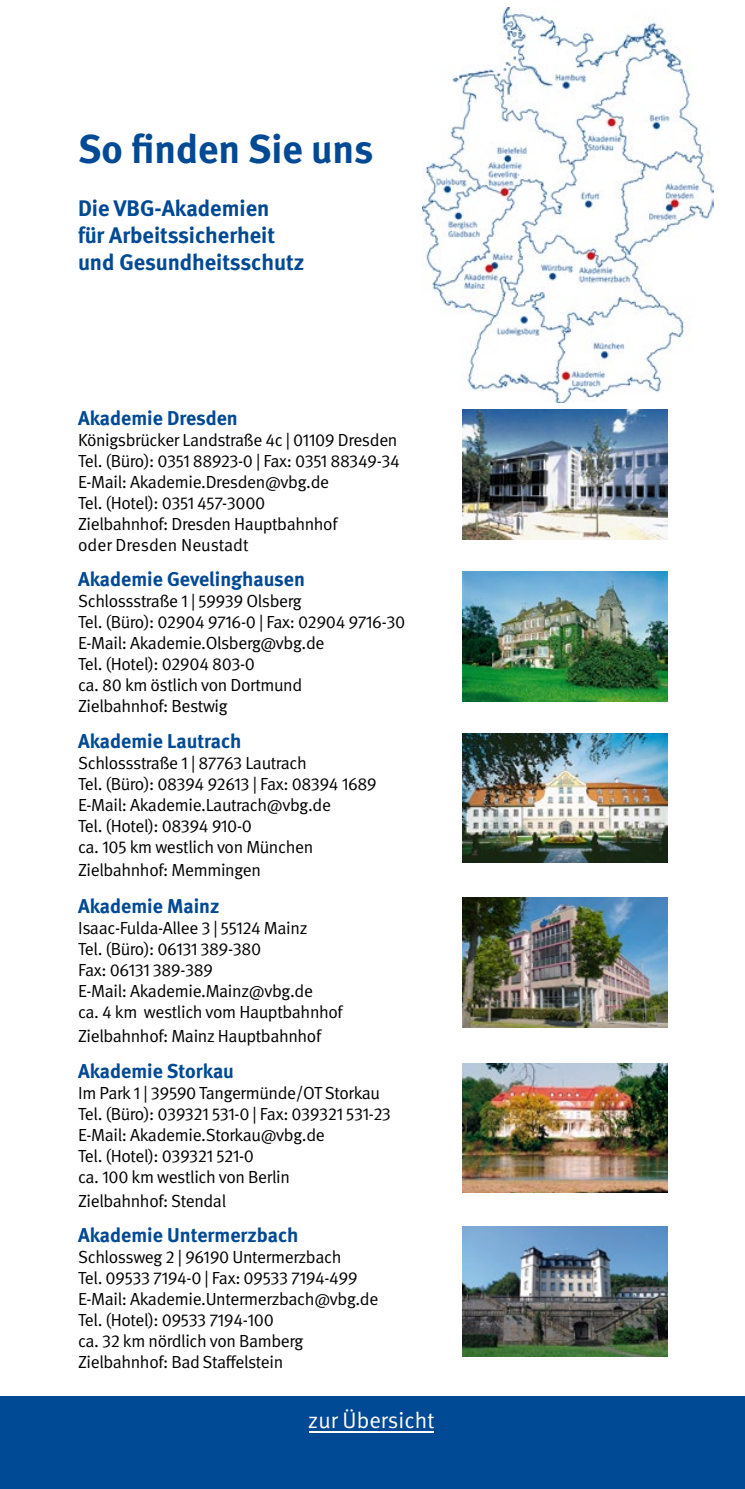
<style>
.page{position:relative;width:745px;height:1489px;background:#fff}
.page>*{position:absolute;margin:0;border:0;box-sizing:border-box;transform-origin:0 0}
.Fließtext_Ü1{font:700 40px "DGUV Meta";color:#004994}
.Fließtext_Ü2{font:700 22.5px "DGUV Meta";color:#004994}
.t1{font:22.5px "DGUV Meta";color:#fff}
.Fließtext{font:700 20px "DGUV Meta";color:#004994}
.Fließtext-2{font:17.5px/21px "DGUV Meta";letter-spacing:-.02em;color:#000}
</style>
<div class="page">
<div style="left:0;top:1396px;width:744px;height:92px;background:#004994"></div>
<img style="left:462px;top:409px;width:204px;height:130px">
<img style="left:462px;top:571px;width:204px;height:130px">
<img style="left:462px;top:733px;width:204px;height:129px">
<img style="left:462px;top:897px;width:204px;height:130px">
<img style="left:462px;top:1063px;width:204px;height:129px">
<img style="left:462px;top:1226px;width:204px;height:130px">
<img style="left:422px;top:8px;width:290px;height:394px">
<hr style="left:309px;top:1430px;width:124px;height:2px;background:#fff">
<h1 class="Fließtext_Ü1" style="left:78px;top:125px;width:297px">So finden Sie uns</h1>
<h2 class="Fließtext_Ü2" style="left:78px;top:194px;width:193px">Die VBG-Akademien</h2>
<h2 class="Fließtext_Ü2" style="left:78px;top:221px;width:198px">für Arbeitssicherheit</h2>
<h2 class="Fließtext_Ü2" style="left:78px;top:248px;width:228px">und Gesundheitsschutz</h2>
<p class="Fließtext" style="left:78px;top:405px;width:161px">Akademie Dresden</p>
<p class="Fließtext-2" style="left:78px;top:429px;width:321px">Königsbrücker Landstraße 4c | 01109 Dresden</p>
<p class="Fließtext-2" style="left:78px;top:450px;width:323px">Tel. (Büro): 0351 88923-0 | Fax: 0351 88349-34</p>
<p class="Fließtext-2" style="left:78px;top:471px;width:252px">E-Mail: Akademie.Dresden@vbg.de<br>Tel. (Hotel): 0351 457-3000</p>
<p class="Fließtext-2" style="left:78px;top:513px;width:261px">Zielbahnhof: Dresden Hauptbahnhof oder Dresden Neustadt</p>
<p class="Fließtext" style="left:78px;top:567px;width:228px">Akademie Gevelinghausen</p>
<p class="Fließtext-2" style="left:78px;top:591px;width:328px">Schlossstraße 1 | 59939 Olsberg<br>Tel. (Büro): 02904 9716-0 | Fax: 02904 9716-30</p>
<p class="Fließtext-2" style="left:78px;top:633px;width:248px">E-Mail: Akademie.Olsberg@vbg.de<br>Tel. (Hotel): 02904 803-0</p>
<p class="Fließtext-2" style="left:78px;top:675px;width:225px">ca. 80 km östlich von Dortmund</p>
<p class="Fließtext-2" style="left:78px;top:696px;width:151px">Zielbahnhof: Bestwig</p>
<p class="Fließtext" style="left:78px;top:729px;width:165px">Akademie Lautrach</p>
<p class="Fließtext-2" style="left:78px;top:753px;width:300px">Schlossstraße 1 | 87763 Lautrach<br>Tel. (Büro): 08394 92613 | Fax: 08394 1689</p>
<p class="Fließtext-2" style="left:78px;top:795px;width:254px">E-Mail: Akademie.Lautrach@vbg.de<br>Tel. (Hotel): 08394 910-0</p>
<p class="Fließtext-2" style="left:78px;top:837px;width:236px">ca. 105 km westlich von München</p>
<p class="Fließtext-2" style="left:78px;top:859px;width:184px">Zielbahnhof: Memmingen</p>
<p class="Fließtext" style="left:78px;top:893px;width:143px">Akademie Mainz</p>
<p class="Fließtext-2" style="left:78px;top:917px;width:231px">Isaac-Fulda-Allee 3 | 55124 Mainz<br>Tel. (Büro): 06131 389-380</p>
<p class="Fließtext-2" style="left:78px;top:959px;width:136px">Fax: 06131 389-389</p>
<p class="Fließtext-2" style="left:78px;top:980px;width:266px">E-Mail: Akademie.Mainz@vbg.de<br>ca. 4 km westlich vom Hauptbahnhof</p>
<p class="Fließtext-2" style="left:78px;top:1025px;width:244px">Zielbahnhof: Mainz Hauptbahnhof</p>
<p class="Fließtext" style="left:78px;top:1059px;width:157px">Akademie Storkau</p>
<p class="Fließtext-2" style="left:78px;top:1082px;width:303px">Im Park 1 | 39590 Tangermünde/OT Storkau</p>
<p class="Fließtext-2" style="left:78px;top:1103px;width:314px">Tel. (Büro): 039321 531-0 | Fax: 039321 531-23</p>
<p class="Fließtext-2" style="left:78px;top:1124px;width:248px">E-Mail: Akademie.Storkau@vbg.de<br>Tel. (Hotel): 039321 521-0</p>
<p class="Fließtext-2" style="left:78px;top:1165px;width:213px;line-height:24px">ca. 100 km westlich von Berlin<br>Zielbahnhof: Stendal</p>
<p class="Fließtext" style="left:78px;top:1222px;width:221px">Akademie Untermerzbach</p>
<p class="Fließtext-2" style="left:78px;top:1246px;width:301px">Schlossweg 2 | 96190 Untermerzbach<br>Tel. 09533 7194-0 | Fax: 09533 7194-499<br>E-Mail: Akademie.Untermerzbach@vbg.de</p>
<p class="Fließtext-2" style="left:78px;top:1309px;width:197px">Tel. (Hotel): 09533 7194-100</p>
<p class="Fließtext-2" style="left:78px;top:1330px;width:226px">ca. 32 km nördlich von Bamberg</p>
<p class="Fließtext-2" style="left:78px;top:1351px;width:206px">Zielbahnhof: Bad Staffelstein</p>
<p class="t1" style="left:308px;top:1406px;width:127px">zur Übersicht</p>
</div>
